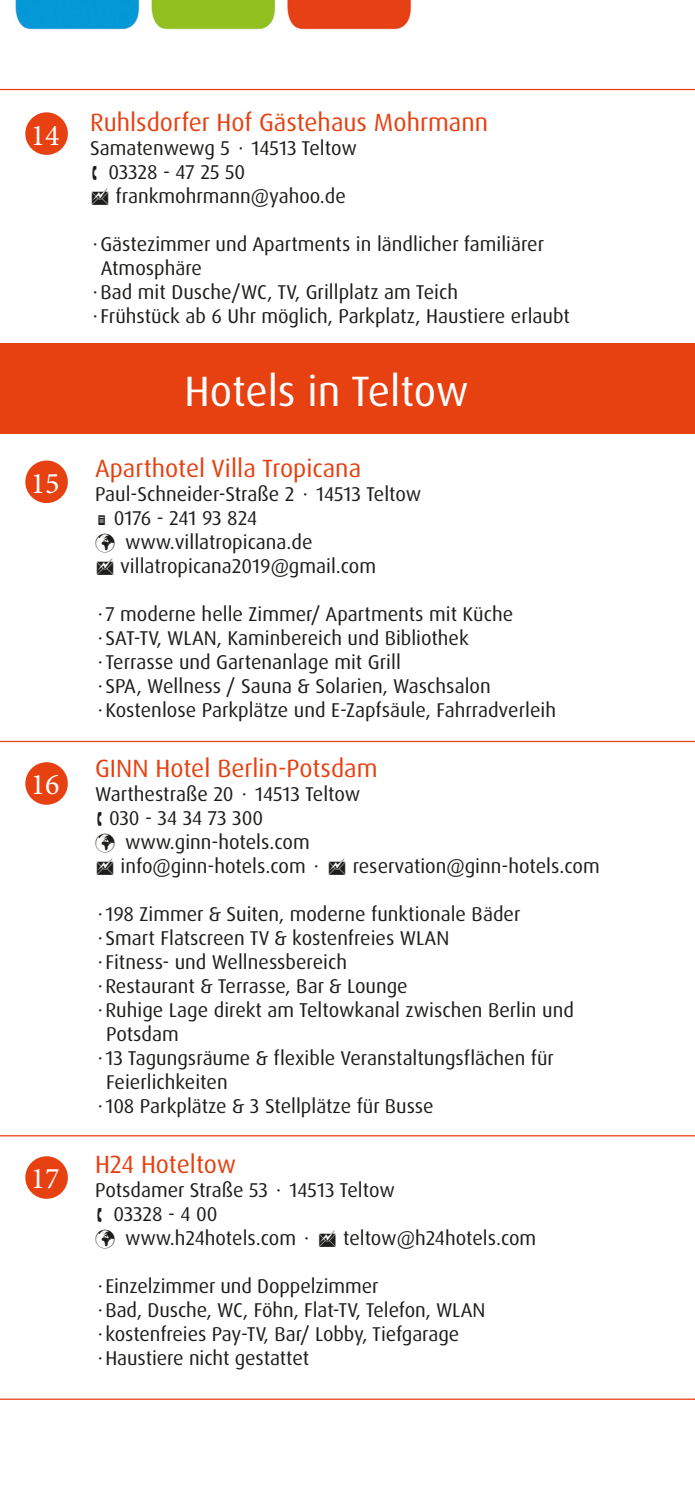
<style>
.page{position:relative;width:695px;height:1489px;background:#fff}
.page>*{position:absolute;margin:0;border:0;box-sizing:border-box;transform-origin:0 0}
.t1{font:42.5px "Dax OT";color:#fff}
.t2{font:30px "Minion Pro";color:#fff}
.t3{font:25px "Dax OT";color:#e74011}
.t4{font:20px/24px "Dax OT";color:#1d1d1b}
</style>
<div class="page">
<hr style="left:0;top:89px;width:694px;height:1px;background:#e74011">
<hr style="left:0;top:740px;width:694px;height:2px;background:#e74011">
<hr style="left:0;top:1135px;width:694px;height:1px;background:#e74011">
<hr style="left:0;top:1398px;width:694px;height:1px;background:#e74011">
<img style="left:15px;top:0;width:397px;height:30px">
<div style="left:0;top:344px;width:694px;height:90px;background:#e74011"></div>
<div style="left:25px;top:1156px;width:43px;height:42px;background:#e74011;border-radius:50%"></div>
<div style="left:25px;top:762px;width:43px;height:42px;background:#e74011;border-radius:50%"></div>
<div style="left:25px;top:460px;width:43px;height:43px;background:#e74011;border-radius:50%"></div>
<div style="left:25px;top:112px;width:43px;height:43px;background:#e74011;border-radius:50%"></div>
<p class="t2" style="left:31px;top:115px;width:30px">14</p>
<p class="t2" style="left:31px;top:463px;width:30px">15</p>
<p class="t2" style="left:31px;top:764px;width:30px">16</p>
<p class="t2" style="left:31px;top:1158px;width:30px">17</p>
<p class="t3" style="left:90px;top:106px;width:399px">Ruhlsdorfer Hof Gästehaus Mohrmann</p>
<p class="t4" style="left:90px;top:136px;width:268px">Samatenwewg 5 ⋅ 14513 Teltow</p>
<p class="t4" style="left:116px;top:160px;width:232px;text-indent:-7px">03328 - 47 25 50 frankmohrmann@yahoo.de</p>
<p class="t4" style="left:90px;top:232px;width:455px">⋅Gästezimmer und Apartments in ländlicher familiärer</p>
<p class="t4" style="left:101px;top:256px;width:103px">Atmosphäre</p>
<p class="t4" style="left:90px;top:280px;width:369px">⋅Bad mit Dusche/WC, TV, Grillplatz am Teich</p>
<p class="t4" style="left:90px;top:304px;width:481px">⋅Frühstück ab 6 Uhr möglich, Parkplatz, Haustiere erlaubt</p>
<p class="t1" style="left:184px;top:364px;width:285px">Hotels in Teltow</p>
<p class="t3" style="left:95px;top:452px;width:267px">Aparthotel Villa Tropicana</p>
<p class="t4" style="left:95px;top:482px;width:328px">Paul-Schneider-Straße 2 ⋅ 14513 Teltow</p>
<p class="t4" style="left:114px;top:506px;width:145px">0176 - 241 93 824</p>
<p class="t4" style="left:95px;top:530px;width:219px">✓ www.villatropicana.de</p>
<p class="t4" style="left:120px;top:554px;width:257px">villatropicana2019@gmail.com</p>
<p class="t4" style="left:95px;top:602px;width:419px">⋅7 moderne helle Zimmer/ Apartments mit Küche</p>
<p class="t4" style="left:95px;top:626px;width:375px">⋅SAT-TV, WLAN, Kaminbereich und Bibliothek</p>
<p class="t4" style="left:95px;top:650px;width:307px">⋅Terrasse und Gartenanlage mit Grill</p>
<p class="t4" style="left:95px;top:674px;width:397px">⋅SPA, Wellness / Sauna &amp; Solarien, Waschsalon</p>
<p class="t4" style="left:95px;top:698px;width:462px">⋅Kostenlose Parkplätze und E-Zapfsäule, Fahrradverleih</p>
<p class="t3" style="left:95px;top:752px;width:284px">GINN Hotel Berlin-Potsdam</p>
<p class="t4" style="left:95px;top:782px;width:267px">Warthestraße 20 ⋅ 14513 Teltow</p>
<p class="t4" style="left:109px;top:806px;width:156px">030 - 34 34 73 300</p>
<p class="t4" style="left:95px;top:830px;width:216px">✓ www.ginn-hotels.com</p>
<p class="t4" style="left:120px;top:854px;width:202px">info@ginn-hotels.com ⋅</p>
<p class="t4" style="left:352px;top:854px;width:248px">reservation@ginn-hotels.com</p>
<p class="t4" style="left:95px;top:902px;width:427px">⋅198 Zimmer &amp; Suiten, moderne funktionale Bäder</p>
<p class="t4" style="left:95px;top:926px;width:356px">⋅Smart Flatscreen TV &amp; kostenfreies WLAN</p>
<p class="t4" style="left:95px;top:950px;width:253px">⋅Fitness- und Wellnessbereich</p>
<p class="t4" style="left:95px;top:974px;width:314px">⋅Restaurant &amp; Terrasse, Bar &amp; Lounge</p>
<p class="t4" style="left:95px;top:998px;width:480px">⋅Ruhige Lage direkt am Teltowkanal zwischen Berlin und</p>
<p class="t4" style="left:106px;top:1022px;width:74px">Potsdam</p>
<p class="t4" style="left:95px;top:1046px;width:460px">⋅13 Tagungsräume &amp; flexible Veranstaltungsflächen für</p>
<p class="t4" style="left:106px;top:1070px;width:123px">Feierlichkeiten</p>
<p class="t4" style="left:95px;top:1094px;width:340px">⋅108 Parkplätze &amp; 3 Stellplätze für Busse</p>
<p class="t3" style="left:95px;top:1148px;width:142px">H24 Hoteltow</p>
<p class="t4" style="left:95px;top:1178px;width:301px">Potsdamer Straße 53 ⋅ 14513 Teltow</p>
<p class="t4" style="left:114px;top:1202px;width:105px">03328 - 4 00</p>
<p class="t4" style="left:95px;top:1226px;width:218px">✓ www.h24hotels.com ⋅</p>
<p class="t4" style="left:343px;top:1226px;width:195px">teltow@h24hotels.com</p>
<p class="t4" style="left:95px;top:1274px;width:285px">⋅Einzelzimmer und Doppelzimmer</p>
<p class="t4" style="left:95px;top:1298px;width:392px">⋅Bad, Dusche, WC, Föhn, Flat-TV, Telefon, WLAN</p>
<p class="t4" style="left:95px;top:1322px;width:366px">⋅kostenfreies Pay-TV, Bar/ Lobby, Tiefgarage</p>
<p class="t4" style="left:95px;top:1346px;width:215px">⋅Haustiere nicht gestattet</p>
</div>
